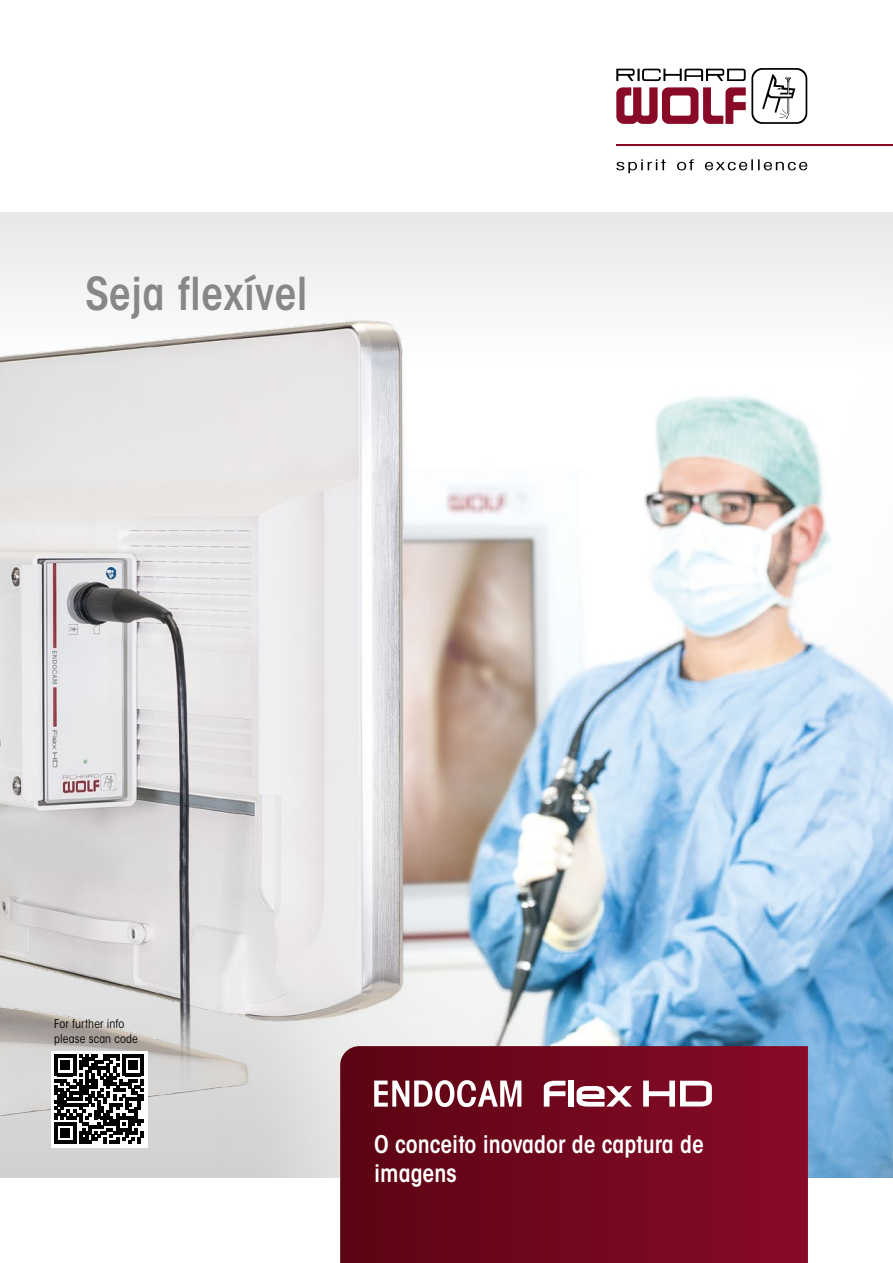
<style>
.page{position:relative;width:893px;height:1263px;background:#fff}
.page>*{position:absolute;margin:0;border:0;box-sizing:border-box;transform-origin:0 0}
.t1{font:600 condensed 45px "ITC Avant Garde Std";color:#878787}
.t2{font:600 condensed 24px/28.8px "ITC Avant Garde Std";color:#fff}
.t3{font:condensed 12px/14.4px "ITC Avant Garde Std";letter-spacing:.01em;color:#000}
</style>
<div class="page">
<img style="left:468px;top:396px;width:425px;height:782px">
<div style="left:0;top:213px;width:893px;height:148px;background:#f2f2f2"></div>
<img style="left:0;top:320px;width:468px;height:858px">
<div style="left:51px;top:1051px;width:96px;height:97px;background:#fff"></div>
<svg style="left:54px;top:1054px;width:90px;height:90px"></svg>
<svg style="left:616px;top:159px;width:191px;height:14px"></svg>
<svg style="left:616px;top:68px;width:191px;height:56px"></svg>
<hr style="left:616px;top:144px;width:277px;height:2px;background:#880a26">
<svg style="left:340px;top:1046px;width:468px;height:217px;background:#72081d"></svg>
<svg style="left:643px;top:1080px;width:69px;height:26px"></svg>
<svg style="left:544px;top:1081px;width:21px;height:25px"></svg>
<div style="left:568px;top:1080px;width:6px;height:26px;background:#fff"></div>
<svg style="left:577px;top:1086px;width:55px;height:20px"></svg>
<svg style="left:374px;top:1080px;width:147px;height:27px"></svg>
<h1 class="t1" style="left:85px;top:265px;width:224px">Seja flexível</h1>
<p class="t3" style="left:54px;top:1017px;width:85px">For further info please scan code</p>
<p class="t2" style="left:374px;top:1129px;width:331px">O conceito inovador de captura de imagens</p>
</div>
